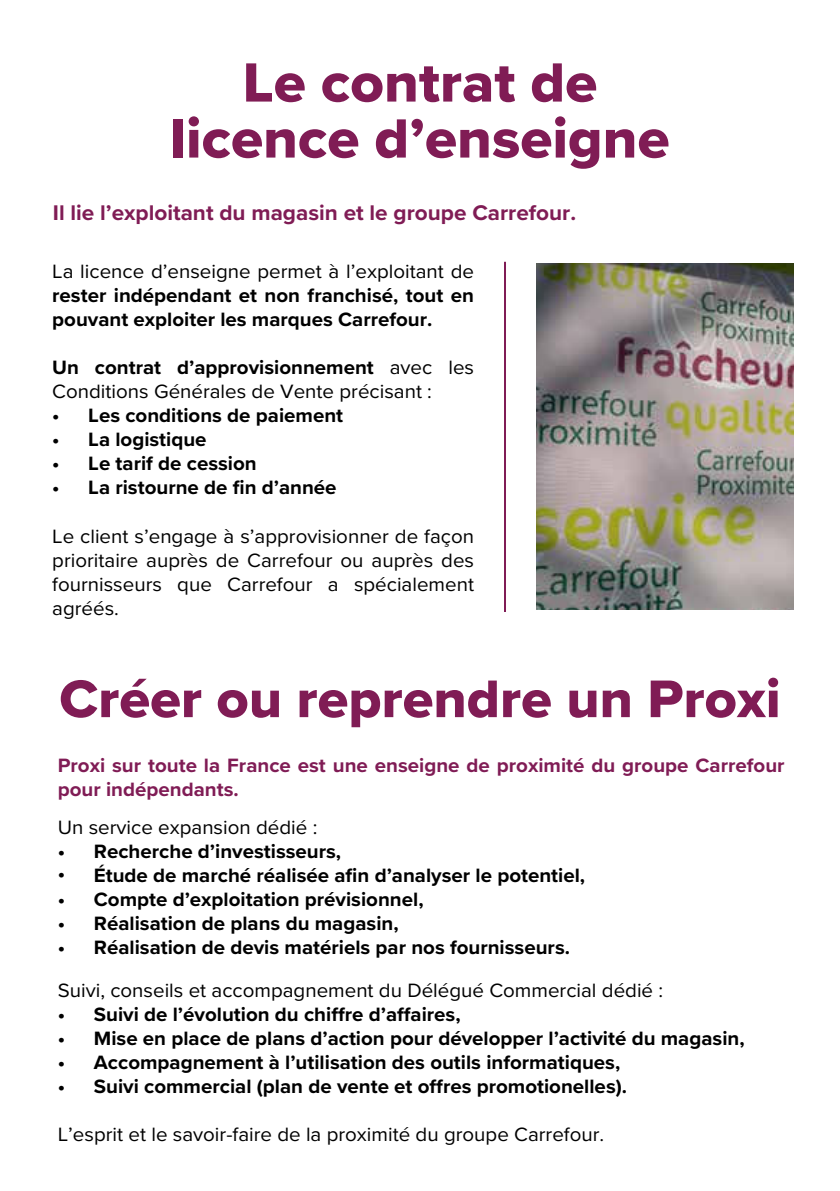
<style>
.page{position:relative;width:840px;height:1191px;background:#fff}
.page>*{position:absolute;margin:0;border:0;box-sizing:border-box;transform-origin:0 0}
.t1{font:57.2px/56px "Proxima Nova Extrabld";color:#801c55;text-align:center}
.t2{font:54.8px "Proxima Nova Extrabld";color:#801c55}
.t3{font:700 22px "Proxima Nova";color:#801c55}
.t4{font:700 20px/24px "Proxima Nova";color:#000}
.t5{font:20px/24px "Proxima Nova";color:#000}
.t6{font:700 20px/24px "Proxima Nova";color:#801c55}
.s1{font-weight:700}
</style>
<div class="page">
<hr style="left:503px;top:262px;width:2px;height:350px;background:#801c55">
<img style="left:536px;top:264px;width:256px;height:346px">
<h1 class="t1" style="left:170px;top:58px;width:500px">Le contrat de licence d’enseigne</h1>
<p class="t3" style="left:53px;top:201px;width:524px">Il lie l’exploitant du magasin et le groupe Carrefour.</p>
<p class="t5" style="left:52px;top:261px;width:423px">La licence d’enseigne permet à l’exploitant de</p>
<p class="t4" style="left:52px;top:284px;width:423px">rester indépendant et non franchisé, tout en pouvant exploiter les marques Carrefour.</p>
<p class="t5" style="left:52px;top:357px;width:423px"><span class="s1">Un contrat d’approvisionnement</span> avec les<br>Conditions Générales de Vente précisant :</p>
<p class="t4" style="left:52px;top:404px;width:292px">• Les conditions de paiement</p>
<p class="t4" style="left:52px;top:428px;width:156px">• La logistique</p>
<p class="t4" style="left:52px;top:452px;width:206px">• Le tarif de cession</p>
<p class="t4" style="left:52px;top:476px;width:286px">• La ristourne de fin d’année</p>
<p class="t5" style="left:52px;top:525px;width:423px;text-align:justify">Le client s’engage à s’approvisionner de façon prioritaire auprès de Carrefour ou auprès des fournisseurs que Carrefour a spécialement agréés.</p>
<h2 class="t2" style="left:59px;top:676px;width:722px">Créer ou reprendre un Proxi</h2>
<p class="t6" style="left:58px;top:753px;width:728px">Proxi sur toute la France est une enseigne de proximité du groupe Carrefour pour indépendants.</p>
<p class="t5" style="left:58px;top:817px;width:261px">Un service expansion dédié :</p>
<p class="t4" style="left:58px;top:839px;width:285px">• Recherche d’investisseurs,</p>
<p class="t4" style="left:58px;top:863px;width:528px">• Étude de marché réalisée afin d’analyser le potentiel,</p>
<p class="t4" style="left:58px;top:887px;width:367px">• Compte d’exploitation prévisionnel,</p>
<p class="t4" style="left:58px;top:911px;width:342px">• Réalisation de plans du magasin,</p>
<p class="t4" style="left:58px;top:935px;width:513px">• Réalisation de devis matériels par nos fournisseurs.</p>
<p class="t5" style="left:58px;top:979px;width:606px">Suivi, conseils et accompagnement du Délégué Commercial dédié :</p>
<p class="t4" style="left:58px;top:1001px;width:404px">• Suivi de l’évolution du chiffre d’affaires,</p>
<p class="t4" style="left:58px;top:1025px;width:688px">• Mise en place de plans d’action pour développer l’activité du magasin,</p>
<p class="t4" style="left:58px;top:1049px;width:563px">• Accompagnement à l’utilisation des outils informatiques,</p>
<p class="t4" style="left:58px;top:1073px;width:570px">• Suivi commercial (plan de vente et offres promotionelles).</p>
<p class="t5" style="left:58px;top:1123px;width:547px">L’esprit et le savoir-faire de la proximité du groupe Carrefour.</p>
</div>
